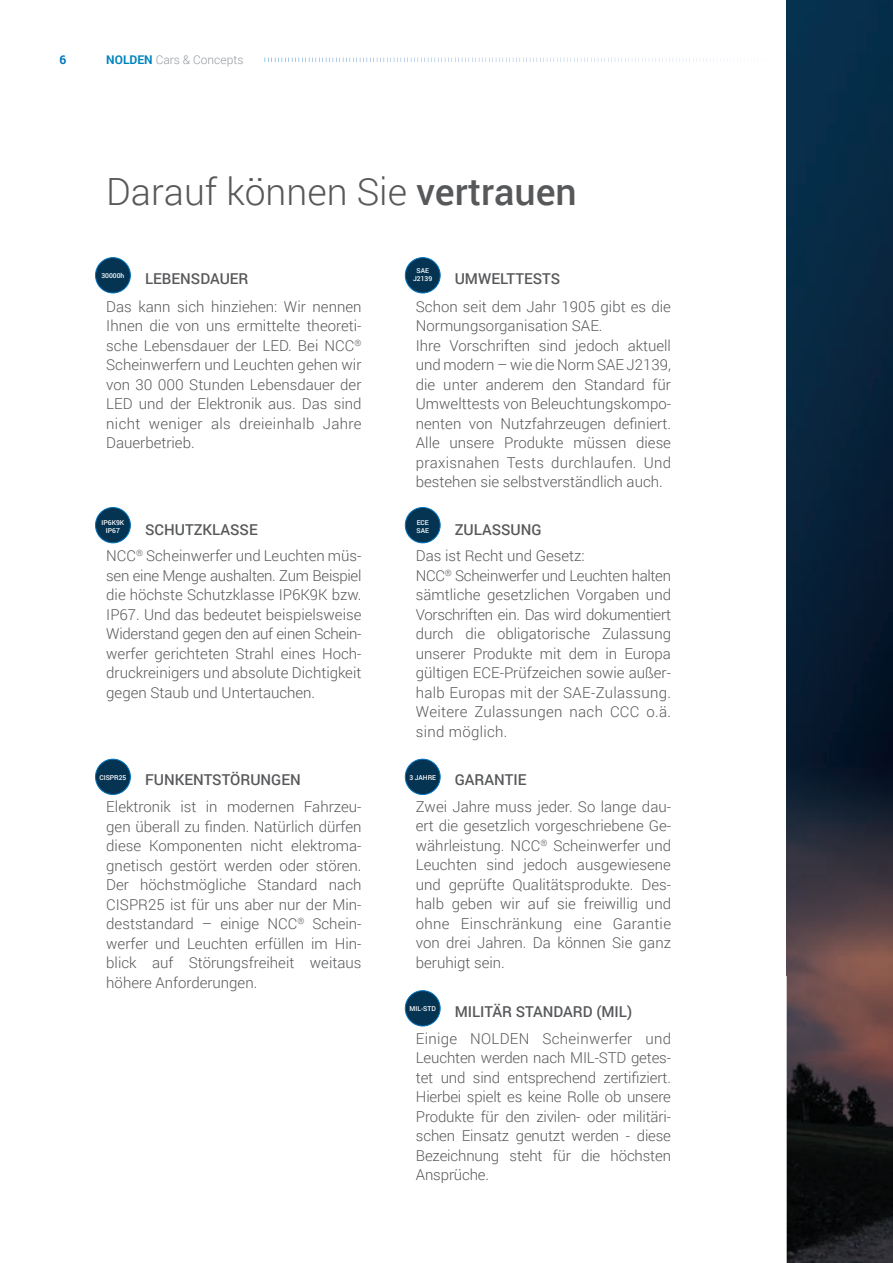
<style>
.page{position:relative;width:893px;height:1263px;background:#fff}
.page>*{position:absolute;margin:0;border:0;box-sizing:border-box;transform-origin:0 0}
.t1{font:300 37.5px "Roboto";color:#57585a}
.t2{font:300 15px/19.5px "Roboto";color:#57585a;text-align:justify}
.t3{font:500 15px "Roboto";color:#57585a}
.t4{font:300 12px "Roboto";color:#959ca1}
.t5{font:700 12px "Roboto";color:#0075bf}
.t6{font:500 6.75px/8.1px "Roboto";color:#fff;text-align:center}
.s1{font-weight:700;color:#0083bd}
.s2{font-weight:500}
</style>
<div class="page">
<img style="left:787px;top:0;width:106px;height:1263px">
<img style="left:787px;top:732px;width:106px;height:243px">
<div style="left:96px;top:258px;width:34px;height:35px;background:#053352;border-radius:50%"></div>
<div style="left:95px;top:257px;width:36px;height:36px;border:1px solid #0075bf;border-radius:50%"></div>
<div style="left:405px;top:258px;width:35px;height:35px;background:#053352;border-radius:50%"></div>
<div style="left:405px;top:257px;width:36px;height:36px;border:1px solid #0075bf;border-radius:50%"></div>
<div style="left:96px;top:507px;width:34px;height:36px;background:#053352;border-radius:50%"></div>
<div style="left:95px;top:507px;width:36px;height:36px;border:1px solid #0075bf;border-radius:50%"></div>
<div style="left:405px;top:507px;width:35px;height:36px;background:#053352;border-radius:50%"></div>
<div style="left:405px;top:507px;width:36px;height:36px;border:1px solid #0075bf;border-radius:50%"></div>
<div style="left:96px;top:759px;width:34px;height:35px;background:#053352;border-radius:50%"></div>
<div style="left:95px;top:759px;width:36px;height:36px;border:1px solid #0075bf;border-radius:50%"></div>
<div style="left:405px;top:759px;width:35px;height:35px;background:#053352;border-radius:50%"></div>
<div style="left:405px;top:759px;width:36px;height:36px;border:1px solid #0075bf;border-radius:50%"></div>
<div style="left:405px;top:991px;width:35px;height:35px;background:#053352;border-radius:50%"></div>
<div style="left:405px;top:990px;width:36px;height:36px;border:1px solid #0075bf;border-radius:50%"></div>
<svg style="left:265px;top:57px;width:456px;height:5px"></svg>
<p class="t5" style="left:59px;top:51px;width:8px">6</p>
<p class="t4" style="left:106px;top:51px;width:139px"><span class="s1">NOLDEN</span> Cars &amp; Concepts</p>
<h1 class="t1" style="left:106px;top:165px;width:472px">Darauf können Sie <span class="s2">vertrauen</span></h1>
<p class="t6" style="left:101px;top:271px;width:24px">30000h</p>
<p class="t6" style="left:413px;top:266px;width:21px">SAE<br>J2139</p>
<p class="t3" style="left:145px;top:268px;width:105px">LEBENSDAUER</p>
<p class="t3" style="left:455px;top:268px;width:107px">UMWELTTESTS</p>
<p class="t2" style="left:106px;top:296px;width:257px">Das kann sich hinziehen: Wir nennen Ihnen die von uns ermittelte theoreti&shy;sche Lebensdauer der LED. Bei NCC<sup>® </sup>Scheinwerfern und Leuchten gehen wir von 30 000 Stunden Lebensdauer der LED und der Elektronik aus. Das sind nicht weniger als dreieinhalb Jahre Dauerbetrieb.</p>
<p class="t2" style="left:416px;top:296px;width:257px;text-align:left">Schon seit dem Jahr 1905 gibt es die Normungsorganisation SAE.<br>Ihre Vorschriften sind jedoch aktuell und modern – wie die Norm SAE J2139, die unter anderem den Standard für Umwelttests von Beleuchtungskompo&shy;nenten von Nutzfahrzeugen definiert.<br>Alle unsere Produkte müssen diese praxisnahen Tests durchlaufen. Und bestehen sie selbstverständlich auch.</p>
<p class="t3" style="left:455px;top:519px;width:88px">ZULASSUNG</p>
<p class="t2" style="left:416px;top:545px;width:257px;text-align:left">Das ist Recht und Gesetz:<br>NCC<sup>®</sup> Scheinwerfer und Leuchten halten sämtliche gesetzlichen Vorgaben und Vorschriften ein. Das wird dokumentiert durch die obligatorische Zulassung unserer Produkte mit dem in Europa gültigen ECE-Prüfzeichen sowie außer&shy;halb Europas mit der SAE-Zulassung.<br>Weitere Zulassungen nach CCC o.ä. sind möglich.</p>
<p class="t3" style="left:455px;top:769px;width:73px">GARANTIE</p>
<p class="t2" style="left:416px;top:796px;width:257px">Zwei Jahre muss jeder. So lange dau&shy;ert die gesetzlich vorgeschriebene Ge&shy;währleistung. NCC<sup>®</sup> Scheinwerfer und Leuchten sind jedoch ausgewiesene und geprüfte Qualitätsprodukte. Des&shy;halb geben wir auf sie freiwillig und ohne Einschränkung eine Garantie von drei Jahren. Da können Sie ganz beruhigt sein.</p>
<p class="t3" style="left:455px;top:1001px;width:179px">MILITÄR STANDARD (MIL)</p>
<p class="t2" style="left:416px;top:1028px;width:257px">Einige NOLDEN Scheinwerfer und Leuchten werden nach MIL-STD getes&shy;tet und sind entsprechend zertifiziert.<br>Hierbei spielt es keine Rolle ob unsere Produkte für den zivilen- oder militäri&shy;schen Einsatz genutzt werden - diese Bezeichnung steht für die höchsten Ansprüche.</p>
<p class="t6" style="left:102px;top:518px;width:24px">IP6K9K<br>IP67</p>
<p class="t6" style="left:416px;top:518px;width:14px;text-align:left">ECE<br>SAE</p>
<p class="t2" style="left:106px;top:516px;width:257px;line-height:26.4px;text-indent:39px"><span class="s2">SCHUTZKLASSE<br></span>NCC<sup>®</sup> Scheinwerfer und Leuchten müs-</p>
<p class="t2" style="left:106px;top:565px;width:257px">sen eine Menge aushalten. Zum Beispiel die höchste Schutzklasse IP6K9K bzw.<br>IP67. Und das bedeutet beispielsweise Widerstand gegen den auf einen Schein&shy;werfer gerichteten Strahl eines Hoch&shy;druckreinigers und absolute Dichtigkeit gegen Staub und Untertauchen.</p>
<p class="t3" style="left:145px;top:769px;width:157px">FUNKENTSTÖRUNGEN</p>
<p class="t2" style="left:106px;top:797px;width:257px">Elektronik ist in modernen Fahrzeu&shy;gen überall zu finden. Natürlich dürfen diese Komponenten nicht elektroma&shy;gnetisch gestört werden oder stören.<br>Der höchstmögliche Standard nach CISPR25 ist für uns aber nur der Min&shy;deststandard – einige NCC<sup>®</sup> Schein&shy;werfer und Leuchten erfüllen im Hin&shy;blick auf Störungsfreiheit weitaus höhere Anforderungen.</p>
<p class="t6" style="left:99px;top:773px;width:28px">CISPR25</p>
<p class="t6" style="left:409px;top:773px;width:28px">3 JAHRE</p>
<p class="t6" style="left:410px;top:1004px;width:28px">MIL-STD</p>
</div>
